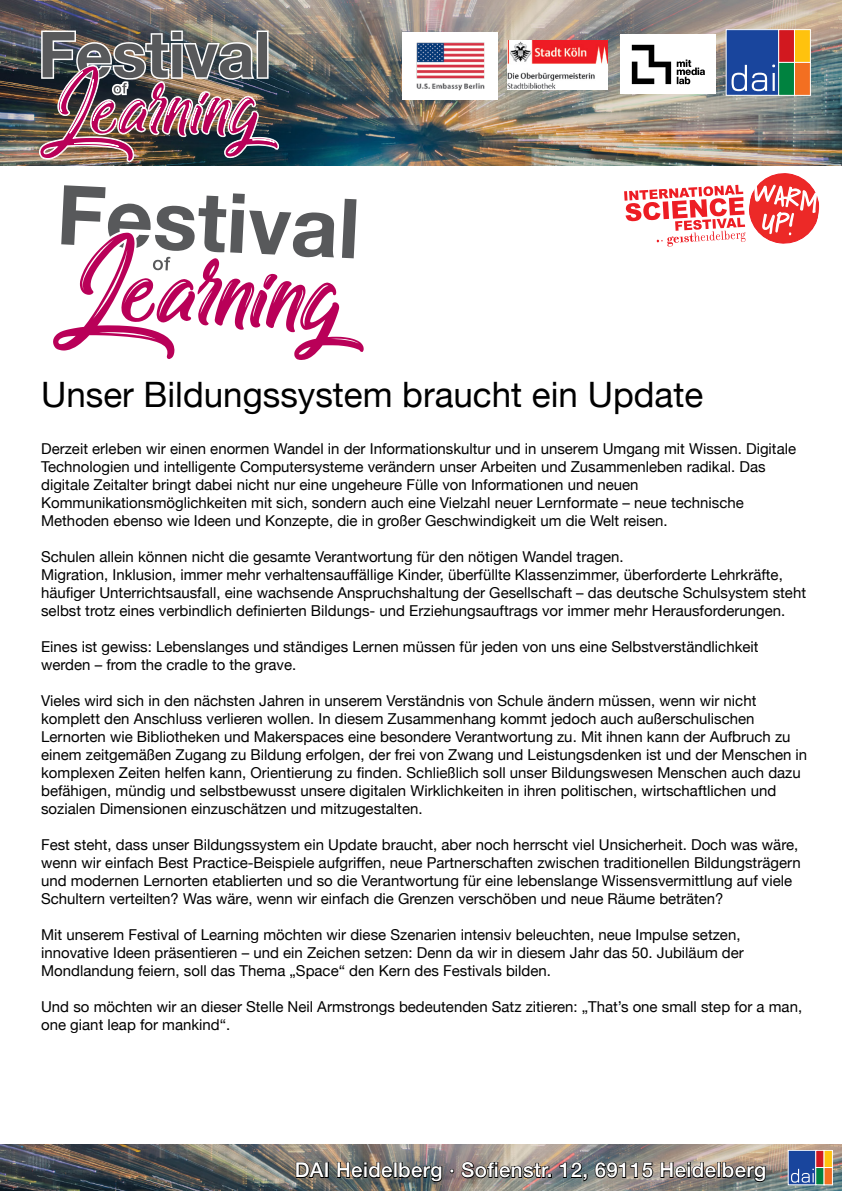
<style>
.page{position:relative;width:842px;height:1191px;background:#fff}
.page>*{position:absolute;margin:0;border:0;box-sizing:border-box;transform-origin:0 0}
.t1{font:35px "Helvetica Neue";color:#000}
.t2{font:300 22.4px/26.6px "Shadows Into";color:#fff;text-align:center}
.t3{font:500 20.4px "Helvetica Neue";letter-spacing:.02em;color:#fff}
.t4{font:15px/18px "Helvetica Neue";color:#000}
</style>
<div class="page">
<img style="left:0;top:0;width:842px;height:166px">
<img style="left:0;top:1144px;width:842px;height:47px">
<div style="left:726px;top:30px;width:53px;height:65px;background:#19459d"></div>
<div style="left:726px;top:29px;width:53px;height:67px;border:1px solid #fff"></div>
<svg style="left:731px;top:65px;width:44px;height:26px"></svg>
<div style="left:778px;top:29px;width:17px;height:34px;background:#d2181f;border:1px solid #fff"></div>
<div style="left:794px;top:29px;width:17px;height:34px;background:#ffc20e;border:1px solid #fff"></div>
<div style="left:778px;top:62px;width:17px;height:34px;background:#00823f;border:1px solid #fff"></div>
<div style="left:794px;top:62px;width:17px;height:34px;background:#f36f21;border:1px solid #fff"></div>
<div style="left:620px;top:34px;width:96px;height:60px;background:#fff"></div>
<svg style="left:632px;top:45px;width:73px;height:39px"></svg>
<img style="left:508px;top:40px;width:99px;height:49px">
<div style="left:402px;top:33px;width:95px;height:67px;background:#fff"></div>
<img style="left:416px;top:42px;width:69px;height:49px">
<img style="left:37px;top:29px;width:327px;height:331px">
<svg style="left:624px;top:173px;width:195px;height:74px"></svg>
<svg style="left:295px;top:1161px;width:31px;height:18px"></svg>
<div style="left:325px;top:1162px;width:4px;height:16px;border:1px solid #000"></div>
<svg style="left:336px;top:1161px;width:107px;height:22px;background:#454644"></svg>
<svg style="left:449px;top:1160px;width:103px;height:20px;background:#6b615c"></svg>
<svg style="left:559px;top:1161px;width:29px;height:21px"></svg>
<svg style="left:594px;top:1161px;width:60px;height:18px"></svg>
<svg style="left:660px;top:1161px;width:106px;height:22px;background:#5f5854"></svg>
<div style="left:788px;top:1150px;width:28px;height:34px;background:#19459d"></div>
<svg style="left:791px;top:1168px;width:23px;height:14px"></svg>
<div style="left:815px;top:1150px;width:9px;height:17px;background:#d2181f;border:1px solid #fff"></div>
<div style="left:824px;top:1150px;width:9px;height:17px;background:#ffc20e;border:1px solid #fff"></div>
<div style="left:815px;top:1167px;width:9px;height:18px;background:#00823f;border:1px solid #fff"></div>
<div style="left:824px;top:1167px;width:9px;height:18px;background:#f36f21;border:1px solid #fff"></div>
<h2 class="t2" style="left:755px;top:179px;width:67px;rotate:12deg">WARM<br>UP!</h2>
<h1 class="t1" style="left:41px;top:369px;width:663px">Unser Bildungssystem braucht ein Update</h1>
<p class="t4" style="left:41px;top:440px;width:756px">Derzeit erleben wir einen enormen Wandel in der Informationskultur und in unserem Umgang mit Wissen. Digitale Technologien und intelligente Computersysteme verändern unser Arbeiten und Zusammenleben radikal. Das digitale Zeitalter bringt dabei nicht nur eine ungeheure Fülle von Informationen und neuen Kommunikationsmöglichkeiten mit sich, sondern auch eine Vielzahl neuer Lernformate – neue technische Methoden ebenso wie Ideen und Konzepte, die in großer Geschwindigkeit um die Welt reisen.</p>
<p class="t4" style="left:41px;top:548px;width:766px">Schulen allein können nicht die gesamte Verantwortung für den nötigen Wandel tragen.<br>Migration, Inklusion, immer mehr verhaltensauffällige Kinder, überfüllte Klassenzimmer, überforderte Lehrkräfte, häufiger Unterrichtsausfall, eine wachsende Anspruchshaltung der Gesellschaft – das deutsche Schulsystem steht selbst trotz eines verbindlich definierten Bildungs- und Erziehungsauftrags vor immer mehr Herausforderungen.</p>
<p class="t4" style="left:41px;top:638px;width:719px">Eines ist gewiss: Lebenslanges und ständiges Lernen müssen für jeden von uns eine Selbstverständlichkeit werden – from the cradle to the grave.</p>
<p class="t4" style="left:41px;top:692px;width:768px">Vieles wird sich in den nächsten Jahren in unserem Verständnis von Schule ändern müssen, wenn wir nicht komplett den Anschluss verlieren wollen. In diesem Zusammenhang kommt jedoch auch außerschulischen Lernorten wie Bibliotheken und Makerspaces eine besondere Verantwortung zu. Mit ihnen kann der Aufbruch zu einem zeitgemäßen Zugang zu Bildung erfolgen, der frei von Zwang und Leistungsdenken ist und der Menschen in komplexen Zeiten helfen kann, Orientierung zu finden. Schließlich soll unser Bildungswesen Menschen auch dazu befähigen, mündig und selbstbewusst unsere digitalen Wirklichkeiten in ihren politischen, wirtschaftlichen und sozialen Dimensionen einzuschätzen und mitzugestalten.</p>
<p class="t4" style="left:41px;top:836px;width:761px">Fest steht, dass unser Bildungssystem ein Update braucht, aber noch herrscht viel Unsicherheit. Doch was wäre, wenn wir einfach Best Practice-Beispiele aufgriffen, neue Partnerschaften zwischen traditionellen Bildungsträgern und modernen Lernorten etablierten und so die Verantwortung für eine lebenslange Wissensvermittlung auf viele Schultern verteilten? Was wäre, wenn wir einfach die Grenzen verschöben und neue Räume beträten?</p>
<p class="t4" style="left:41px;top:926px;width:704px">Mit unserem Festival of Learning möchten wir diese Szenarien intensiv beleuchten, neue Impulse setzen, innovative Ideen präsentieren – und ein Zeichen setzen: Denn da wir in diesem Jahr das 50. Jubiläum der<br>Mondlandung feiern, soll das Thema „Space“ den Kern des Festivals bilden.</p>
<p class="t4" style="left:41px;top:998px;width:762px">Und so möchten wir an dieser Stelle Neil Armstrongs bedeutenden Satz zitieren: „That’s one small step for a man, one giant leap for mankind“.</p>
<h3 class="t3" style="left:295px;top:1153px;width:473px">DAI Heidelberg · Sofienstr. 12, 69115 Heidelberg</h3>
</div>
